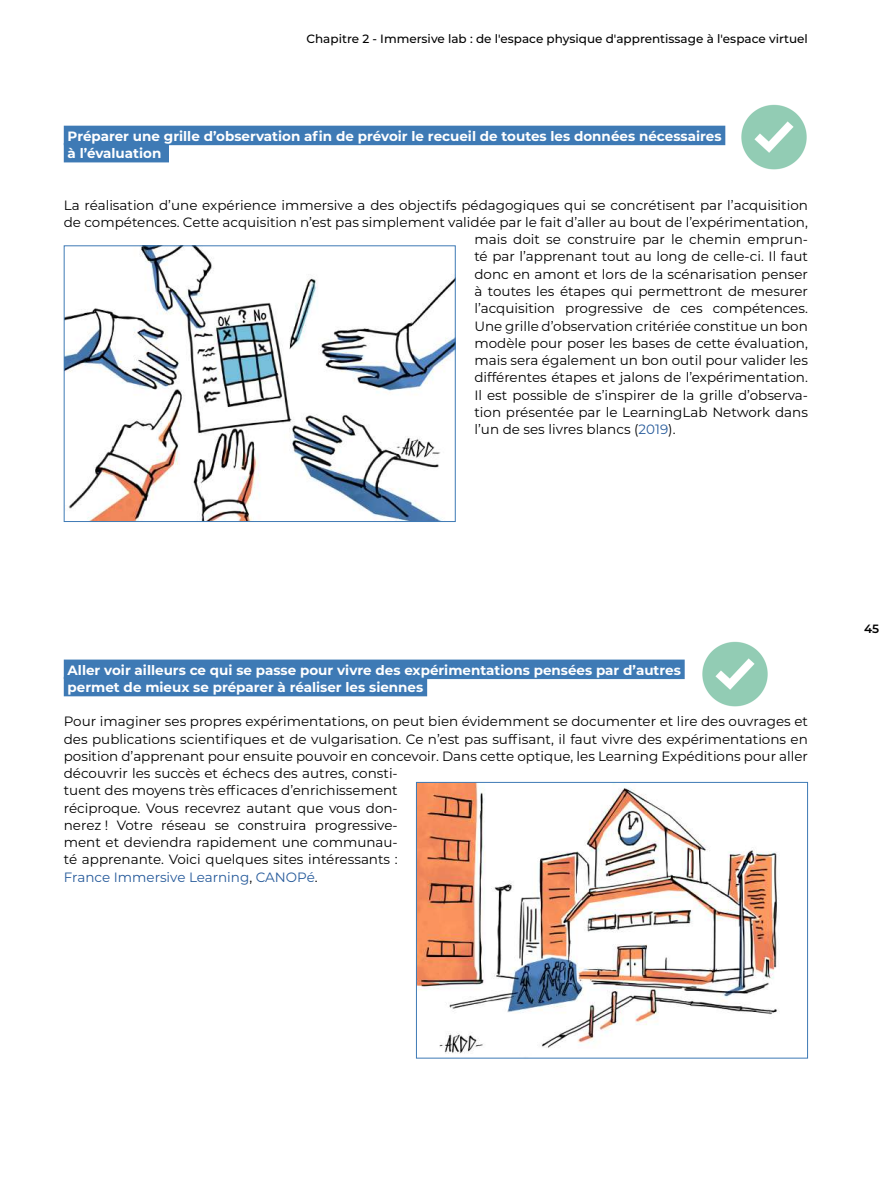
<style>
.page{position:relative;width:893px;height:1191px;background:#fff}
.page>*{position:absolute;margin:0;border:0;box-sizing:border-box;transform-origin:0 0}
.t1{font:13.5px/17.2px "Montserrat";color:#000}
.t2{font:700 13.5px/17.2px "Montserrat";color:#fff}
.t3{font:500 12px "Montserrat";color:#000}
.t4{font:600 12px "Montserrat";color:#000}
.s1{color:#275b9b}
</style>
<div class="page">
<div style="left:64px;top:126px;width:661px;height:19px;background:#3e7ab5"></div>
<div style="left:64px;top:143px;width:105px;height:19px;background:#3e7ab5"></div>
<div style="left:64px;top:659px;width:621px;height:20px;background:#3e7ab5"></div>
<div style="left:64px;top:677px;width:363px;height:19px;background:#3e7ab5"></div>
<img style="left:66px;top:247px;width:388px;height:273px">
<div style="left:64px;top:245px;width:392px;height:277px;border:1px solid #3e7ab5"></div>
<img style="left:741px;top:104px;width:66px;height:66px">
<img style="left:418px;top:784px;width:362px;height:270px">
<div style="left:416px;top:782px;width:392px;height:276px;border:1px solid #3e7ab5"></div>
<img style="left:702px;top:641px;width:66px;height:66px">
<p class="t3" style="left:306px;top:30px;width:503px">Chapitre 2 - Immersive lab : de l'espace physique d'apprentissage à l'espace virtuel</p>
<p class="t2" style="left:68px;top:127px;width:655px">Préparer une grille d’observation afin de prévoir le recueil de toutes les données nécessaires à l’évaluation</p>
<p class="t1" style="left:64px;top:196px;width:746px">La réalisation d’une expérience immersive a des objectifs pédagogiques qui se concrétisent par l’acquisition</p>
<p class="t1" style="left:64px;top:213px;width:746px">de compétences. Cette acquisition n’est pas simplement validée par le fait d’aller au bout de l’expérimentation,</p>
<p class="t1" style="left:474px;top:230px;width:335px">mais doit se construire par le chemin emprun-</p>
<p class="t1" style="left:474px;top:247px;width:335px">té par l’apprenant tout au long de celle-ci. Il faut</p>
<p class="t1" style="left:474px;top:265px;width:335px">donc en amont et lors de la scénarisation penser</p>
<p class="t1" style="left:474px;top:282px;width:335px">à toutes les étapes qui permettront de mesurer</p>
<p class="t1" style="left:474px;top:299px;width:335px">l’acquisition progressive de ces compétences.</p>
<p class="t1" style="left:474px;top:316px;width:335px">Une grille d’observation critériée constitue un bon</p>
<p class="t1" style="left:474px;top:334px;width:335px">modèle pour poser les bases de cette évaluation,</p>
<p class="t1" style="left:474px;top:351px;width:335px">mais sera également un bon outil pour valider les</p>
<p class="t1" style="left:474px;top:368px;width:335px">différentes étapes et jalons de l’expérimentation.</p>
<p class="t1" style="left:474px;top:385px;width:335px">Il est possible de s’inspirer de la grille d’observa-</p>
<p class="t1" style="left:474px;top:403px;width:335px">tion présentée par le LearningLab Network dans</p>
<p class="t1" style="left:474px;top:420px;width:203px">l’un de ses livres blancs (<span class="s1">2019</span>).</p>
<p class="t2" style="left:68px;top:660px;width:615px">Aller voir ailleurs ce qui se passe pour vivre des expérimentations pensées par d’autres permet de mieux se préparer à réaliser les siennes</p>
<p class="t1" style="left:64px;top:712px;width:746px">Pour imaginer ses propres expérimentations, on peut bien évidemment se documenter et lire des ouvrages et des publications scientifiques et de vulgarisation. Ce n’est pas suffisant, il faut vivre des expérimentations en position d’apprenant pour ensuite pouvoir en concevoir. Dans cette optique, les Learning Expéditions pour aller découvrir les succès et échecs des autres, consti-<br>tuent des moyens très efficaces d’enrichissement<br>réciproque. Vous recevrez autant que vous don-<br>nerez ! Votre réseau se construira progressive-<br>ment et deviendra rapidement une communau-<br>té apprenante. Voici quelques sites intéressants :<br><span class="s1">France Immersive Learning</span>, <span class="s1">CANOPé</span>.</p>
<p class="t4" style="left:864px;top:620px;width:17px">45</p>
</div>
